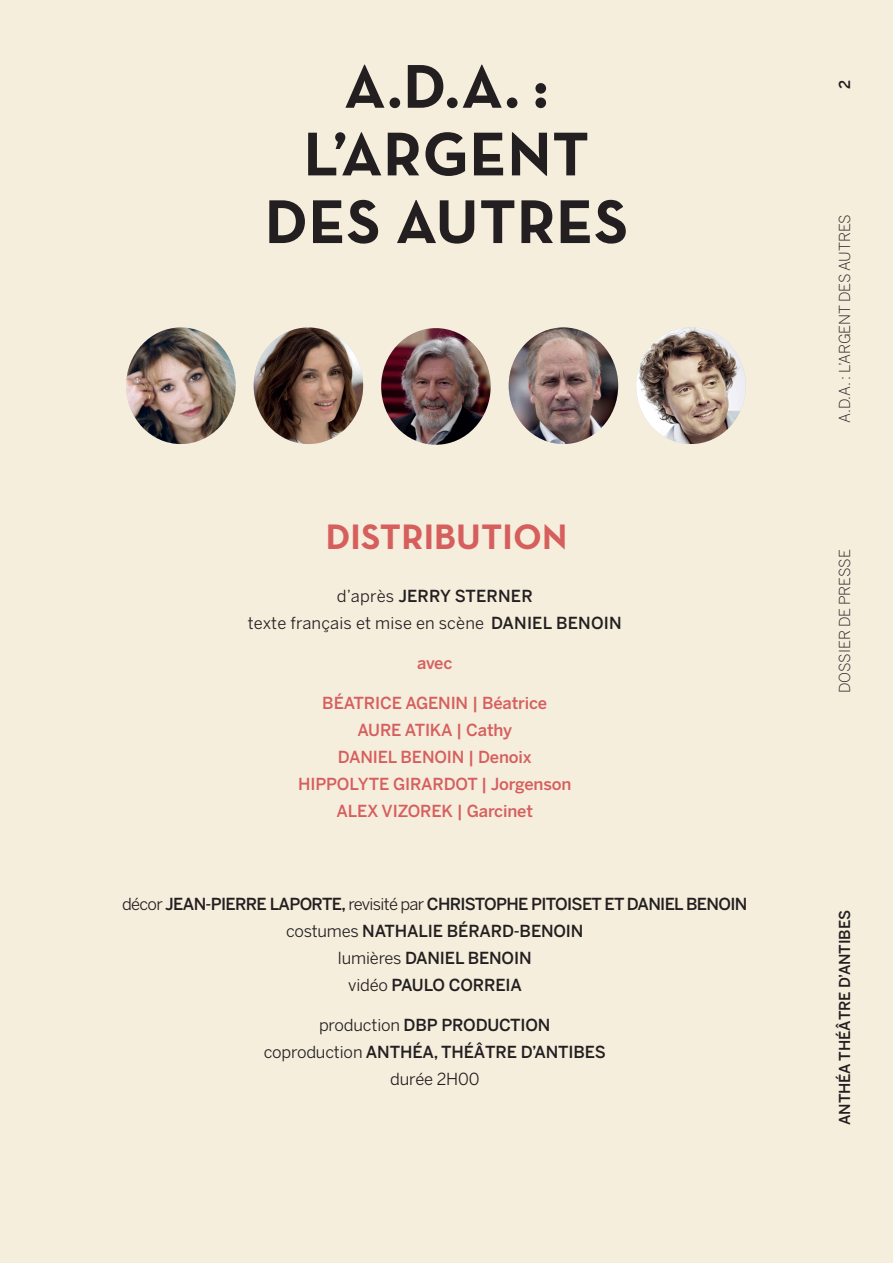
<style>
.page{position:relative;width:893px;height:1263px;background:#f5eedd}
.page>*{position:absolute;margin:0;border:0;box-sizing:border-box;transform-origin:0 0}
.t1{font:700 62.85px/67.7px "Neutra Text";letter-spacing:.01em;color:#231f20;text-align:center}
.t2{font:700 36px "Neutra Text";letter-spacing:.005em;color:#d65f5e}
.t3{font:500 16.5px/27px "Benton Sans";letter-spacing:-.04em;color:#231f20;text-align:center}
.t4{font:500 16.5px/27px "Benton Sans";letter-spacing:-.01em;color:#d65f5e;text-align:center}
.t5{font:500 16.5px/27px "Benton Sans";letter-spacing:-.015em;color:#231f20;text-align:center}
.t6{font:16.5px/27px "Benton Sans";letter-spacing:.01em;color:#231f20;text-align:center}
.t7{font:300 15px "Benton Sans";letter-spacing:-.005em;color:#231f20}
.t8{font:500 15px "Benton Sans";letter-spacing:-.005em;color:#231f20}
.s1{font-weight:500}
.s2{font-weight:400}
</style>
<div class="page">
<img style="left:126px;top:327px;width:110px;height:117px">
<img style="left:509px;top:327px;width:109px;height:117px">
<img style="left:381px;top:328px;width:110px;height:117px">
<img style="left:254px;top:327px;width:109px;height:117px">
<img style="left:636px;top:327px;width:110px;height:117px">
<h1 class="t1" style="left:265px;top:51px;width:365px">A.D.A. :<br>L’ARGENT<br>DES AUTRES</h1>
<h2 class="t2" style="left:326px;top:515px;width:243px">DISTRIBUTION</h2>
<p class="t6" style="left:248px;top:582px;width:375px">d’après <span class="s1">JERRY STERNER<br></span>texte français et mise en scène <span class="s1">DANIEL BENOIN</span></p>
<p class="t4" style="left:417px;top:649px;width:37px">avec</p>
<p class="t4" style="left:298px;top:689px;width:275px">BÉATRICE AGENIN | Béatrice<br>AURE ATIKA | Cathy<br>DANIEL BENOIN | Denoix<br>HIPPOLYTE GIRARDOT | Jorgenson<br>ALEX VIZOREK | Garcinet</p>
<p class="t3" style="left:122px;top:891px;width:627px"><span class="s2">décor</span> JEAN-PIERRE LAPORTE, <span class="s2">revisité par</span> CHRISTOPHE PITOISET ET DANIEL BENOIN <span class="s2">costumes</span> NATHALIE BÉRARD-BENOIN<br><span class="s2">lumières</span> DANIEL BENOIN<br><span class="s2">vidéo</span> PAULO CORREIA</p>
<p class="t5" style="left:264px;top:1011px;width:344px"><span class="s2">production</span> DBP PRODUCTION<br><span class="s2">coproduction</span> ANTHÉA, THÉÂTRE D’ANTIBES <span class="s2">durée 2H00</span></p>
<p class="t8" style="left:836px;top:88px;width:11px;rotate:-90deg">2</p>
<p class="t7" style="left:836px;top:423px;width:210px;rotate:-90deg">A.D.A. : L’ARGENT DES AUTRES</p>
<p class="t7" style="left:836px;top:693px;width:145px;rotate:-90deg">DOSSIER DE PRESSE</p>
<p class="t8" style="left:836px;top:1125px;width:217px;rotate:-90deg">ANTHÉA THÉÂTRE D’ANTIBES</p>
</div>
